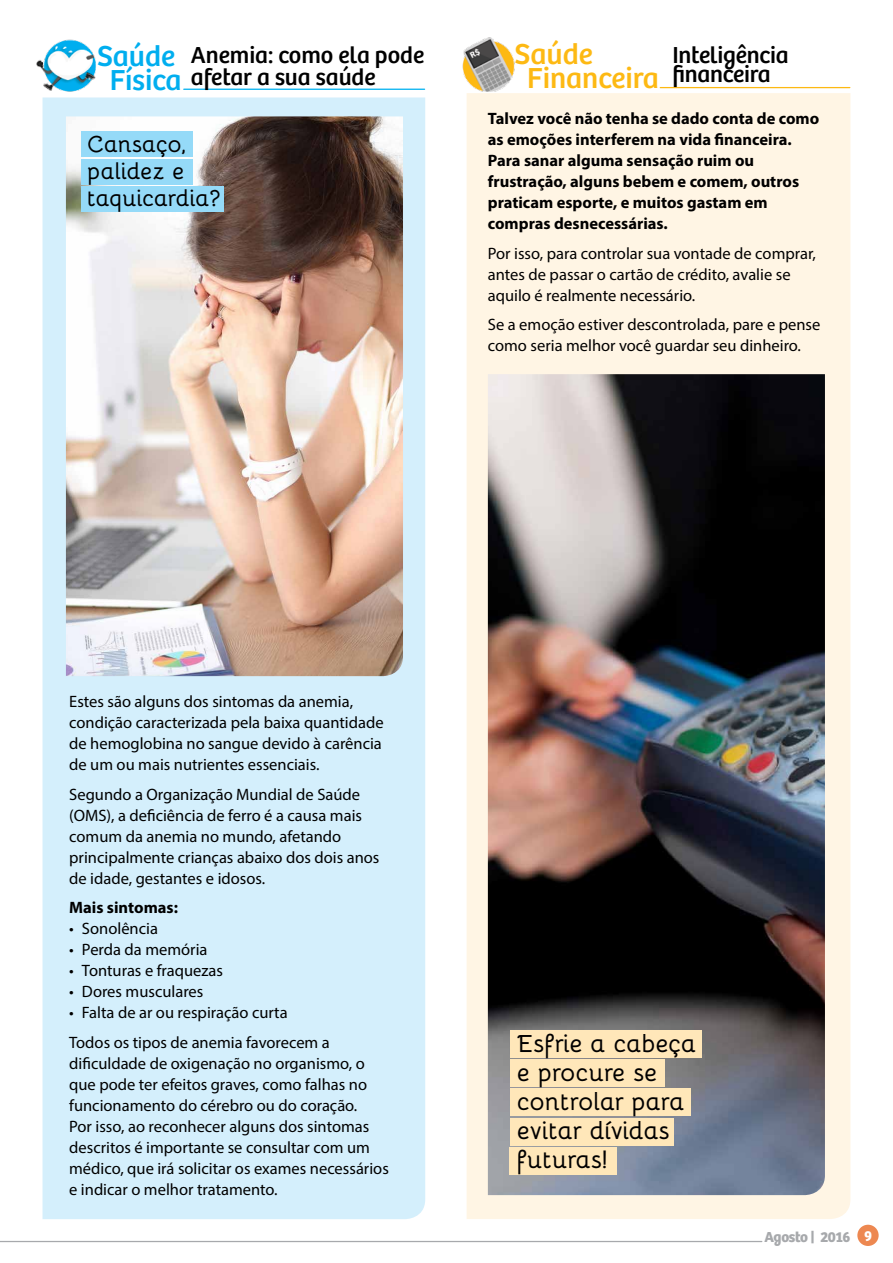
<style>
.page{position:relative;width:893px;height:1263px;background:#fff}
.page>*{position:absolute;margin:0;border:0;box-sizing:border-box;transform-origin:0 0}
.t1{font:30px/24px "Bree";color:#fdb913}
.t2{font:30px/24px "Bree";color:#00aeef;text-align:center}
.t3{font:700 24.75px/29px "Bellota";letter-spacing:-.02em;color:#000}
.t4{font:24px/22.8px "Bree";letter-spacing:-.01em;color:#000}
.t5{font:700 22.95px/26.8px "Bellota";letter-spacing:-.02em;color:#000}
.t6{font:16.5px/21px "Myriad Pro";color:#000}
.t7{font:700 16.5px/21px "Myriad Pro";color:#000}
.t8{font:700 15px "Bree";letter-spacing:-.02em;color:#a7a9ac}
.t9{font:700 15px "Bree";color:#fff}
</style>
<div class="page">
<div style="left:857px;top:1225px;width:22px;height:21px;background:#ed8851;border-radius:50%"></div>
<div style="left:43px;top:97px;width:382px;height:1122px;background:#d4effc"></div>
<img style="left:36px;top:39px;width:60px;height:53px">
<hr style="left:184px;top:89px;width:241px;height:1px;background:#00b1f0">
<div style="left:467px;top:93px;width:383px;height:1126px;background:#fff5e4"></div>
<img style="left:488px;top:374px;width:337px;height:821px">
<img style="left:66px;top:116px;width:337px;height:560px">
<hr style="left:660px;top:87px;width:190px;height:1px;background:#fdb913">
<div style="left:510px;top:1030px;width:191px;height:27px;background:#ffe7b9"></div>
<div style="left:510px;top:1059px;width:154px;height:28px;background:#ffe7b9"></div>
<div style="left:510px;top:1089px;width:180px;height:27px;background:#ffe7b9"></div>
<div style="left:510px;top:1118px;width:164px;height:27px;background:#ffe7b9"></div>
<div style="left:510px;top:1147px;width:107px;height:28px;background:#ffe7b9"></div>
<div style="left:81px;top:132px;width:112px;height:25px;background:#95daf8"></div>
<div style="left:81px;top:159px;width:112px;height:25px;background:#95daf8"></div>
<div style="left:81px;top:186px;width:142px;height:25px;background:#95daf8"></div>
<img style="left:462px;top:37px;width:58px;height:63px">
<hr style="left:0;top:1241px;width:762px;height:1px;background:#a7a9ac">
<h1 class="t2" style="left:97px;top:45px;width:86px">Saúde<br>Física</h1>
<h3 class="t4" style="left:191px;top:44px;width:235px">Anemia: como ela pode afetar a sua saúde</h3>
<h3 class="t5" style="left:88px;top:129px;width:135px">Cansaço, palidez e taquicardia?</h3>
<h1 class="t1" style="left:527px;top:43px;width:133px;text-indent:-13px">Saúde<br>Financeira</h1>
<h3 class="t4" style="left:672px;top:45px;width:118px;line-height:19.8px">Inteligência financeira</h3>
<p class="t7" style="left:488px;top:108px;width:333px">Talvez você não tenha se dado conta de como as emoções interferem na vida financeira.<br>Para sanar alguma sensação ruim ou frustração, alguns bebem e comem, outros praticam esporte, e muitos gastam em compras desnecessárias.</p>
<p class="t6" style="left:488px;top:242px;width:330px">Por isso, para controlar sua vontade de comprar, antes de passar o cartão de crédito, avalie se aquilo é realmente necessário.</p>
<p class="t6" style="left:488px;top:314px;width:334px">Se a emoção estiver descontrolada, pare e pense como seria melhor você guardar seu dinheiro.</p>
<p class="t6" style="left:69px;top:691px;width:316px">Estes são alguns dos sintomas da anemia, condição caracterizada pela baixa quantidade de hemoglobina no sangue devido à carência de um ou mais nutrientes essenciais.</p>
<p class="t6" style="left:69px;top:783px;width:312px">Segundo a Organização Mundial de Saúde (OMS), a deficiência de ferro é a causa mais comum da anemia no mundo, afetando principalmente crianças abaixo dos dois anos de idade, gestantes e idosos.</p>
<p class="t7" style="left:69px;top:897px;width:110px">Mais sintomas:</p>
<p class="t6" style="left:69px;top:918px;width:90px">• Sonolência</p>
<p class="t6" style="left:69px;top:939px;width:140px">• Perda da memória</p>
<p class="t6" style="left:69px;top:960px;width:155px">• Tonturas e fraquezas</p>
<p class="t6" style="left:69px;top:981px;width:136px">• Dores musculares</p>
<p class="t6" style="left:69px;top:998px;width:262px;line-height:29.5px">• Falta de ar ou respiração curta<br>Todos os tipos de anemia favorecem a</p>
<p class="t6" style="left:69px;top:1052px;width:321px">dificuldade de oxigenação no organismo, o que pode ter efeitos graves, como falhas no funcionamento do cérebro ou do coração.<br>Por isso, ao reconhecer alguns dos sintomas descritos é importante se consultar com um médico, que irá solicitar os exames necessários e indicar o melhor tratamento.</p>
<h2 class="t3" style="left:517px;top:1027px;width:181px">Esfrie a cabeça e procure se controlar para evitar dívidas futuras!</h2>
<p class="t8" style="left:765px;top:1228px;width:87px">Agosto | 2016</p>
<p class="t9" style="left:864px;top:1227px;width:10px">9</p>
</div>
